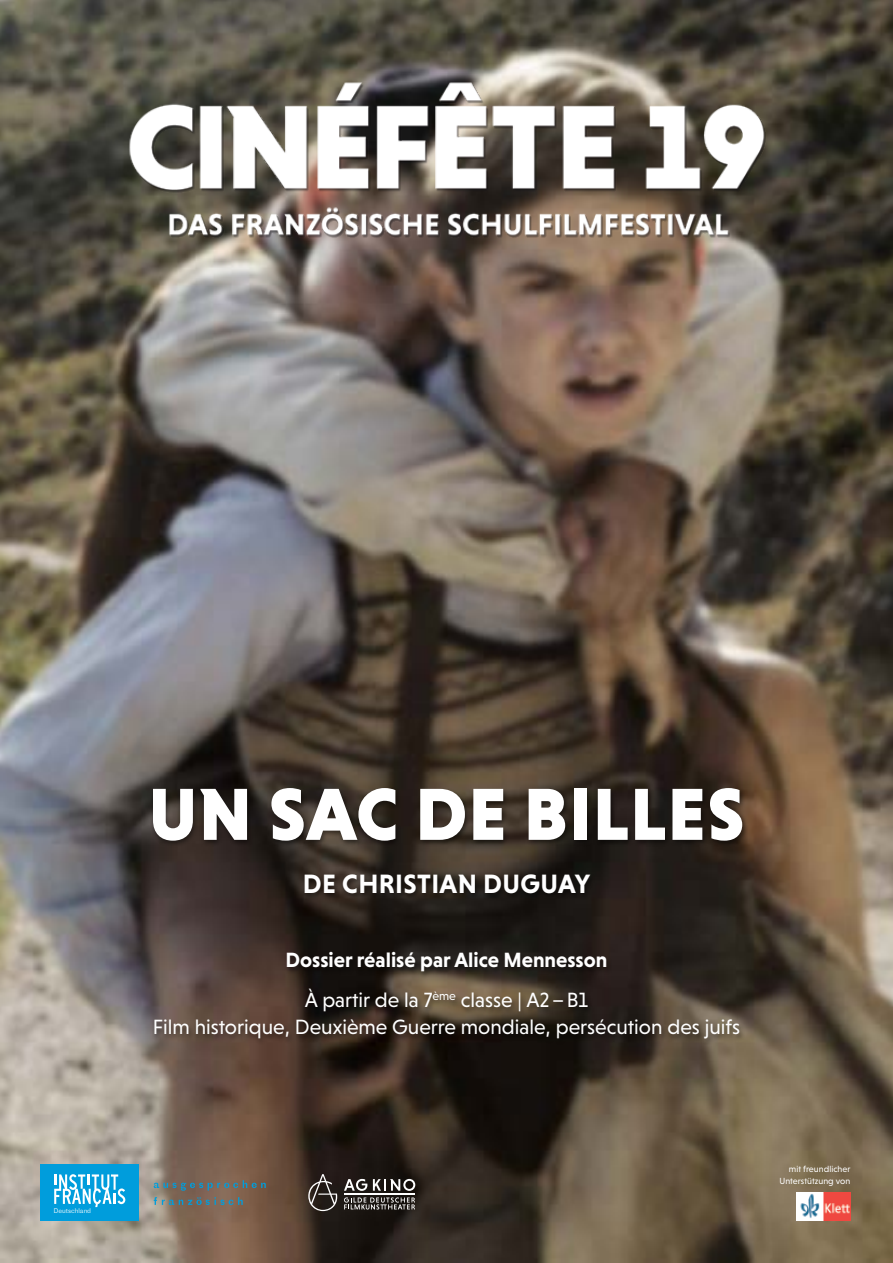
<style>
.page{position:relative;width:893px;height:1263px;background:#fff}
.page>*{position:absolute;margin:0;border:0;box-sizing:border-box;transform-origin:0 0}
.t1{font:900 75px "Niveau Grotesk";letter-spacing:.015em;color:#fff}
.t2{font:700 27px "Niveau Grotesk";letter-spacing:.015em;color:#fff}
.t3{font:700 21px/39.8px "Niveau Grotesk";color:#fff;text-align:center}
.t4{font:21px "Niveau Grotesk";color:#fff}
.t5{font:9px/12px "Niveau Grotesk";letter-spacing:.005em;color:#fff;text-align:right}
.t6{font:300 6.3px "Proto Grotesk";color:#fff}
.s1{font-weight:400}
</style>
<div class="page">
<img style="left:0;top:1px;width:893px;height:1262px">
<div style="left:40px;top:1164px;width:99px;height:57px;background:#009ddc"></div>
<svg style="left:154px;top:1180px;width:112px;height:11px"></svg>
<svg style="left:154px;top:1197px;width:89px;height:8px"></svg>
<svg style="left:54px;top:1174px;width:71px;height:33px"></svg>
<svg style="left:344px;top:1179px;width:23px;height:12px"></svg>
<svg style="left:373px;top:1179px;width:42px;height:12px"></svg>
<svg style="left:344px;top:1197px;width:71px;height:12px"></svg>
<hr style="left:344px;top:1193px;width:71px;height:2px;background:#fff">
<svg style="left:308px;top:1174px;width:29px;height:37px"></svg>
<img style="left:797px;top:1192px;width:53px;height:28px">
<p class="t6" style="left:54px;top:1206px;width:39px">Deutschland</p>
<h1 class="t1" style="left:148px;top:771px;width:598px">UN SAC DE BILLES</h1>
<p class="t2" style="left:303px;top:868px;width:289px">DE CHRISTIAN DUGUAY</p>
<p class="t3" style="left:285px;top:940px;width:324px">Dossier réalisé par Alice Mennesson<br><span class="s1">À partir de la 7</span><sup>ème</sup> <span class="s1">classe | A2–B1</span></p>
<p class="t4" style="left:153px;top:1015px;width:589px">Film historique, Deuxième Guerre mondiale, persécution des juifs</p>
<p class="t5" style="left:779px;top:1162px;width:72px">mit freundlicher<br>Unterstützung von</p>
</div>
